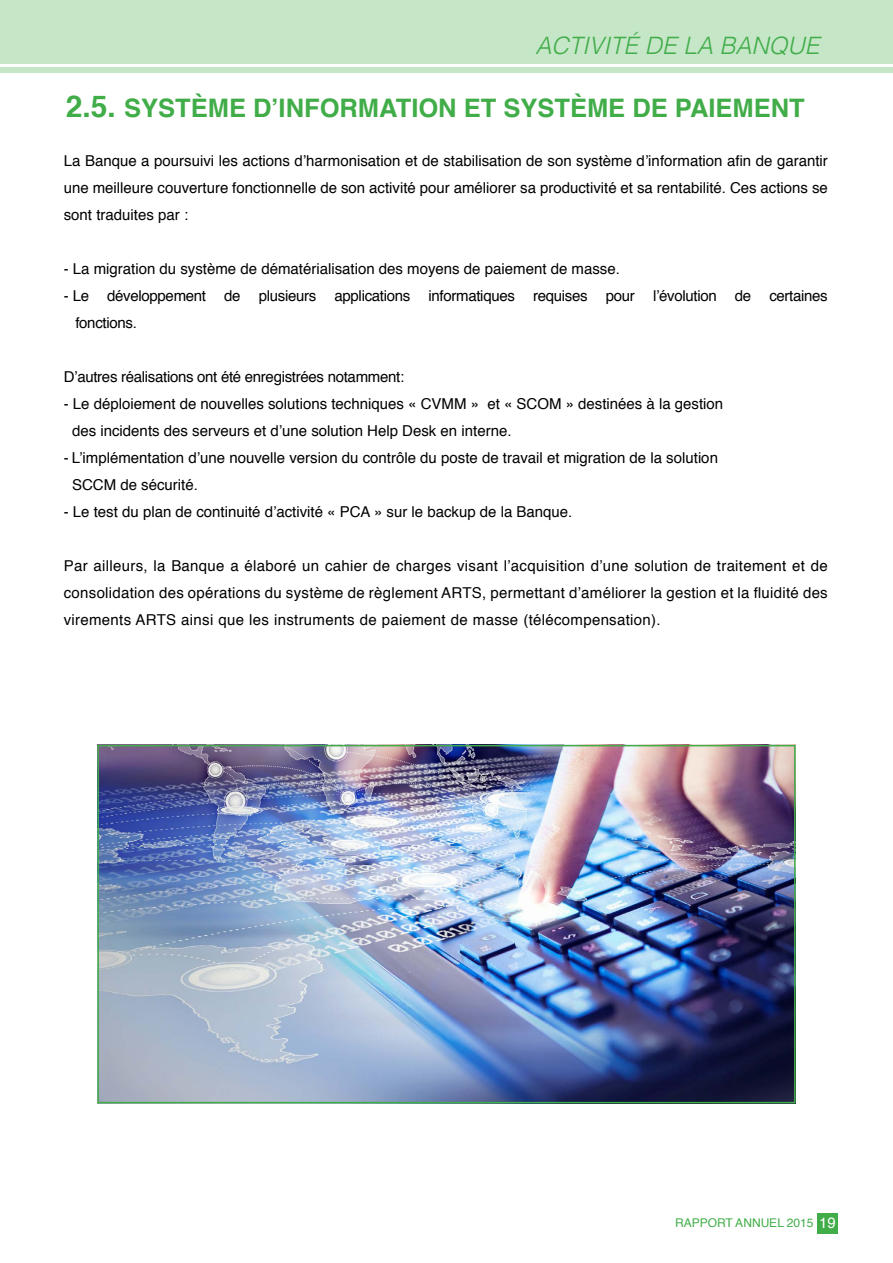
<style>
.page{position:relative;width:893px;height:1263px;background:#fff}
.page>*{position:absolute;margin:0;border:0;box-sizing:border-box;transform-origin:0 0}
.t1{font:700 25.5px "Helvetica";color:#41ad49}
.t2{font:italic 300 24px "Helvetica";color:#41ad49}
.t3{font:15px/27px "Helvetica";color:#000;text-align:justify}
.t4{font:15px/27px "Helvetica";letter-spacing:-.02em;color:#000}
.t5{font:12px "Helvetica";color:#41ad49}
.s1{font-size:30px}
.s2{font-size:15px;color:#fff}
</style>
<div class="page">
<div style="left:0;top:0;width:893px;height:64px;background:#c6e6c8"></div>
<div style="left:817px;top:1213px;width:21px;height:21px;background:#41ad49"></div>
<div style="left:0;top:67px;width:893px;height:5px;background:#c6e6c8"></div>
<img style="left:100px;top:748px;width:693px;height:352px">
<div style="left:97px;top:745px;width:699px;height:358px;border:2px solid #41ad49"></div>
<h2 class="t2" style="left:535px;top:25px;width:286px">ACTIVITÉ DE LA BANQUE</h2>
<h1 class="t1" style="left:66px;top:87px;width:740px"><span class="s1">2.5.</span> SYSTÈME D’INFORMATION ET SYSTÈME DE PAIEMENT</h1>
<p class="t3" style="left:64px;top:148px;width:766px">La Banque a poursuivi les actions d’harmonisation et de stabilisation de son système d’information afin de garantir une meilleure couverture fonctionnelle de son activité pour améliorer sa productivité et sa rentabilité. Ces actions se sont traduites par :</p>
<p class="t3" style="left:64px;top:256px;width:558px">- La migration du système de dématérialisation des moyens de paiement de masse.</p>
<p class="t4" style="left:75px;top:283px;width:754px;text-indent:-12px">- Le développement de plusieurs applications informatiques requises pour l’évolution de certaines fonctions.</p>
<p class="t4" style="left:64px;top:364px;width:342px">D’autres réalisations ont été enregistrées notamment:</p>
<p class="t3" style="left:72px;top:391px;width:653px;text-indent:-8px">- Le déploiement de nouvelles solutions techniques « CVMM » et « SCOM » destinées à la gestion des incidents des serveurs et d’une solution Help Desk en interne.</p>
<p class="t3" style="left:72px;top:445px;width:647px;text-indent:-8px">- L’implémentation d’une nouvelle version du contrôle du poste de travail et migration de la solution<br>SCCM de sécurité.</p>
<p class="t3" style="left:64px;top:499px;width:510px">- Le test du plan de continuité d’activité « PCA » sur le backup de la Banque.</p>
<p class="t3" style="left:64px;top:553px;width:765px">Par ailleurs, la Banque a élaboré un cahier de charges visant l’acquisition d’une solution de traitement et de consolidation des opérations du système de règlement ARTS, permettant d’améliorer la gestion et la fluidité des virements ARTS ainsi que les instruments de paiement de masse (télécompensation).</p>
<p class="t5" style="left:675px;top:1213px;width:162px">RAPPORT ANNUEL 2015 <span class="s2">19</span></p>
</div>
